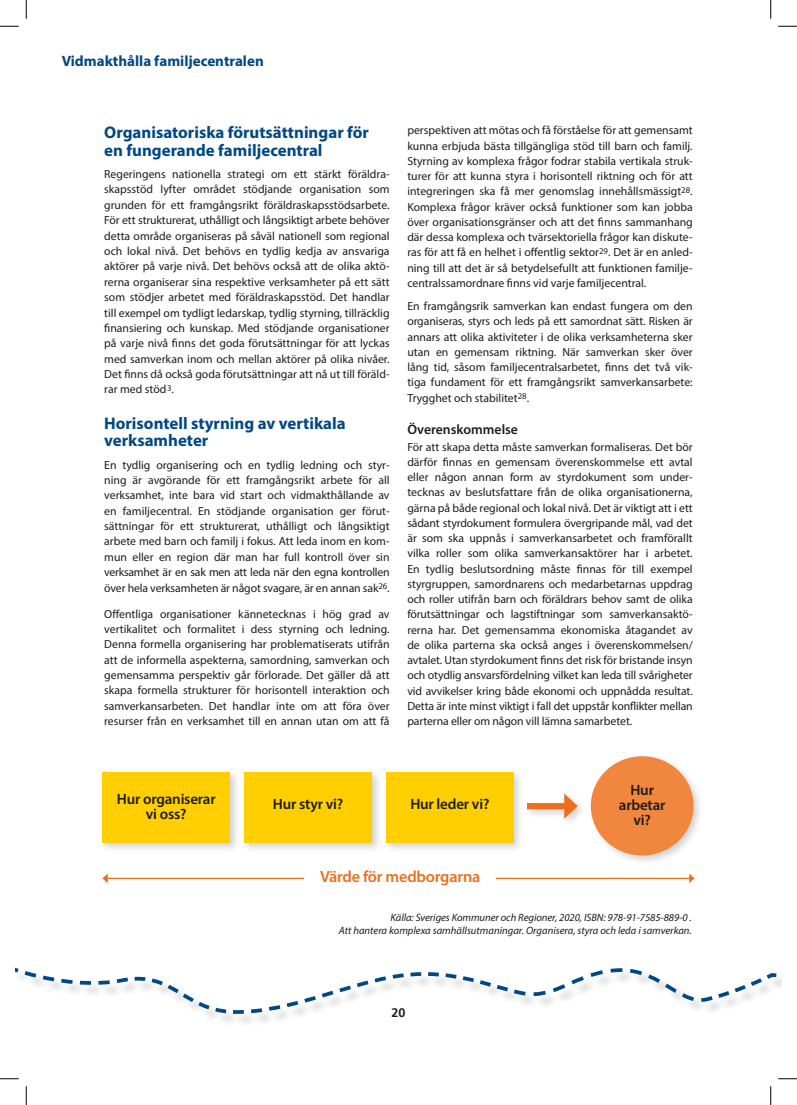
<style>
.page{position:relative;width:797px;height:1105px;background:#fff}
.page>*{position:absolute;margin:0;border:0;box-sizing:border-box;transform-origin:0 0}
.t1{font:700 16.88px/17.5px "Myriad Pro";color:#004885}
.t2{font:600 16.25px "Myriad Pro";letter-spacing:-.015em;color:#ed6f1d}
.t3{font:600 15px/15px "Myriad Pro";letter-spacing:-.015em;color:#1d1d1b;text-align:center}
.t4{font:700 15px "Myriad Pro";color:#004885}
.t5{font:600 13.75px "Myriad Pro";color:#1d1d1b}
.t6{font:700 12.5px "Frutiger";color:#1d1d1b}
.t7{font:11.75px/15.2px "Myriad Pro";color:#1d1d1b;text-align:justify}
.t8{font:italic 10.62px/12.5px "Myriad Pro";letter-spacing:-.005em;color:#1d1d1b;text-align:right}
</style>
<div class="page">
<svg style="left:776px;top:973px;width:5px;height:15px"></svg>
<svg style="left:16px;top:968px;width:760px;height:48px"></svg>
<div style="left:99px;top:769px;width:141px;height:84px;background:#1d1d1b;opacity:.2"></div>
<div style="left:102px;top:772px;width:128px;height:71px;background:#ffcf01"></div>
<div style="left:241px;top:769px;width:141px;height:84px;background:#1d1d1b;opacity:.2"></div>
<div style="left:244px;top:772px;width:128px;height:71px;background:#ffcf01"></div>
<div style="left:383px;top:769px;width:141px;height:84px;background:#1d1d1b;opacity:.2"></div>
<div style="left:386px;top:772px;width:127px;height:71px;background:#ffcf01"></div>
<div style="left:587px;top:753px;width:117px;height:113px;background:#1d1d1b;opacity:.2"></div>
<div style="left:591px;top:756px;width:102px;height:99px;background:#f1863e;border-radius:50%"></div>
<div style="left:523px;top:791px;width:64px;height:37px;background:#1d1d1b;opacity:.2"></div>
<div style="left:527px;top:803px;width:42px;height:6px;background:#ed6f1d"></div>
<svg style="left:564px;top:793px;width:14px;height:26px"></svg>
<hr style="left:107px;top:878px;width:582px;height:1px;background:#ed6f1d">
<svg style="left:102px;top:873px;width:6px;height:10px"></svg>
<svg style="left:689px;top:873px;width:5px;height:10px"></svg>
<div style="left:304px;top:870px;width:192px;height:33px;background:#fff"></div>
<svg style="left:0;top:25px;width:19px;height:2px"></svg>
<svg style="left:778px;top:25px;width:19px;height:2px"></svg>
<svg style="left:0;top:1078px;width:19px;height:1px"></svg>
<svg style="left:778px;top:1078px;width:19px;height:1px"></svg>
<svg style="left:25px;top:0;width:2px;height:19px"></svg>
<svg style="left:25px;top:1086px;width:2px;height:19px"></svg>
<svg style="left:770px;top:0;width:1px;height:19px"></svg>
<svg style="left:770px;top:1086px;width:1px;height:19px"></svg>
<p class="t4" style="left:62px;top:51px;width:204px">Vidmakthålla familjecentralen</p>
<h1 class="t1" style="left:104px;top:123px;width:266px">Organisatoriska förutsättningar för en fungerande familjecentral</h1>
<p class="t7" style="left:104px;top:166px;width:287px">Regeringens nationella strategi om ett stärkt föräldra&shy;skapsstöd lyfter området stödjande organisation som grunden för ett framgångsrikt föräldraskapsstödsarbete.<br>För ett strukturerat, uthålligt och långsiktigt arbete behöver detta område organiseras på såväl nationell som regional och lokal nivå. Det behövs en tydlig kedja av ansvariga aktörer på varje nivå. Det behövs också att de olika aktö&shy;rerna organiserar sina respektive verksamheter på ett sätt som stödjer arbetet med föräldraskapsstöd. Det handlar till exempel om tydligt ledarskap, tydlig styrning, tillräcklig finansiering och kunskap. Med stödjande organisationer på varje nivå finns det goda förutsättningar för att lyckas med samverkan inom och mellan aktörer på olika nivåer.<br>Det finns då också goda förutsättningar att nå ut till föräld&shy;rar med stöd<sup>3</sup>.</p>
<h1 class="t1" style="left:104px;top:414px;width:243px">Horisontell styrning av vertikala verksamheter</h1>
<p class="t7" style="left:104px;top:457px;width:287px">En tydlig organisering och en tydlig ledning och styr&shy;ning är avgörande för ett framgångsrikt arbete för all verksamhet, inte bara vid start och vidmakthållande av en familjecentral. En stödjande organisation ger förut&shy;sättningar för ett strukturerat, uthålligt och långsiktigt arbete med barn och familj i fokus. Att leda inom en kom&shy;mun eller en region där man har full kontroll över sin verksamhet är en sak men att leda när den egna kontrollen över hela verksamheten är något svagare, är en annan sak<sup>26</sup>.</p>
<p class="t7" style="left:104px;top:606px;width:287px">Offentliga organisationer kännetecknas i hög grad av vertikalitet och formalitet i dess styrning och ledning.<br>Denna formella organisering har problematiserats utifrån att de informella aspekterna, samordning, samverkan och gemensamma perspektiv går förlorade. Det gäller då att skapa formella strukturer för horisontell interaktion och samverkansarbeten. Det handlar inte om att föra över resurser från en verksamhet till en annan utan om att få</p>
<p class="t7" style="left:407px;top:123px;width:287px">perspektiven att mötas och få förståelse för att gemensamt kunna erbjuda bästa tillgängliga stöd till barn och familj.<br>Styrning av komplexa frågor fodrar stabila vertikala struk&shy;turer för att kunna styra i horisontell riktning och för att integreringen ska få mer genomslag innehållsmässigt<sup>28</sup>.<br>Komplexa frågor kräver också funktioner som kan jobba över organisationsgränser och att det finns sammanhang där dessa komplexa och tvärsektoriella frågor kan diskute&shy;ras för att få en helhet i offentlig sektor<sup>29</sup>. Det är en anled&shy;ning till att det är så betydelsefullt att funktionen familje&shy;centralssamordnare finns vid varje familjecentral.</p>
<p class="t7" style="left:407px;top:298px;width:287px">En framgångsrik samverkan kan endast fungera om den organiseras, styrs och leds på ett samordnat sätt. Risken är annars att olika aktiviteter i de olika verksamheterna sker utan en gemensam riktning. När samverkan sker över lång tid, såsom familjecentralsarbetet, finns det två vik&shy;tiga fundament för ett framgångsrikt samverkansarbete:<br>Trygghet och stabilitet<sup>28</sup>.</p>
<p class="t5" style="left:407px;top:420px;width:112px">Överenskommelse</p>
<p class="t7" style="left:407px;top:439px;width:287px">För att skapa detta måste samverkan formaliseras. Det bör därför finnas en gemensam överenskommelse ett avtal eller någon annan form av styrdokument som under&shy;tecknas av beslutsfattare från de olika organisationerna, gärna på både regional och lokal nivå. Det är viktigt att i ett sådant styrdokument formulera övergripande mål, vad det är som ska uppnås i samverkansarbetet och framförallt vilka roller som olika samverkansaktörer har i arbetet.<br>En tydlig beslutsordning måste finnas för till exempel styrgruppen, samordnarens och medarbetarnas uppdrag och roller utifrån barn och föräldrars behov samt de olika förutsättningar och lagstiftningar som samverkansaktö&shy;rerna har. Det gemensamma ekonomiska åtagandet av de olika parterna ska också anges i överenskommelsen/ avtalet. Utan styrdokument finns det risk för bristande insyn och otydlig ansvarsfördelning vilket kan leda till svårigheter vid avvikelser kring både ekonomi och uppnådda resultat.<br>Detta är inte minst viktigt i fall det uppstår konflikter mellan parterna eller om någon vill lämna samarbetet.</p>
<p class="t3" style="left:117px;top:791px;width:100px">Hur organiserar vi oss?</p>
<p class="t3" style="left:273px;top:796px;width:72px">Hur styr vi?</p>
<p class="t3" style="left:410px;top:796px;width:81px">Hur leder vi?</p>
<h2 class="t2" style="left:320px;top:866px;width:162px">Värde för medborgarna</h2>
<p class="t3" style="left:619px;top:782px;width:48px">Hur arbetar vi?</p>
<p class="t8" style="left:339px;top:911px;width:354px">Källa: Sveriges Kommuner och Regioner, 2020, ISBN: 978-91-7585-889-0 .<br>Att hantera komplexa samhällsutmaningar. Organisera, styra och leda i samverkan.</p>
<p class="t6" style="left:391px;top:1006px;width:15px">20</p>
</div>
